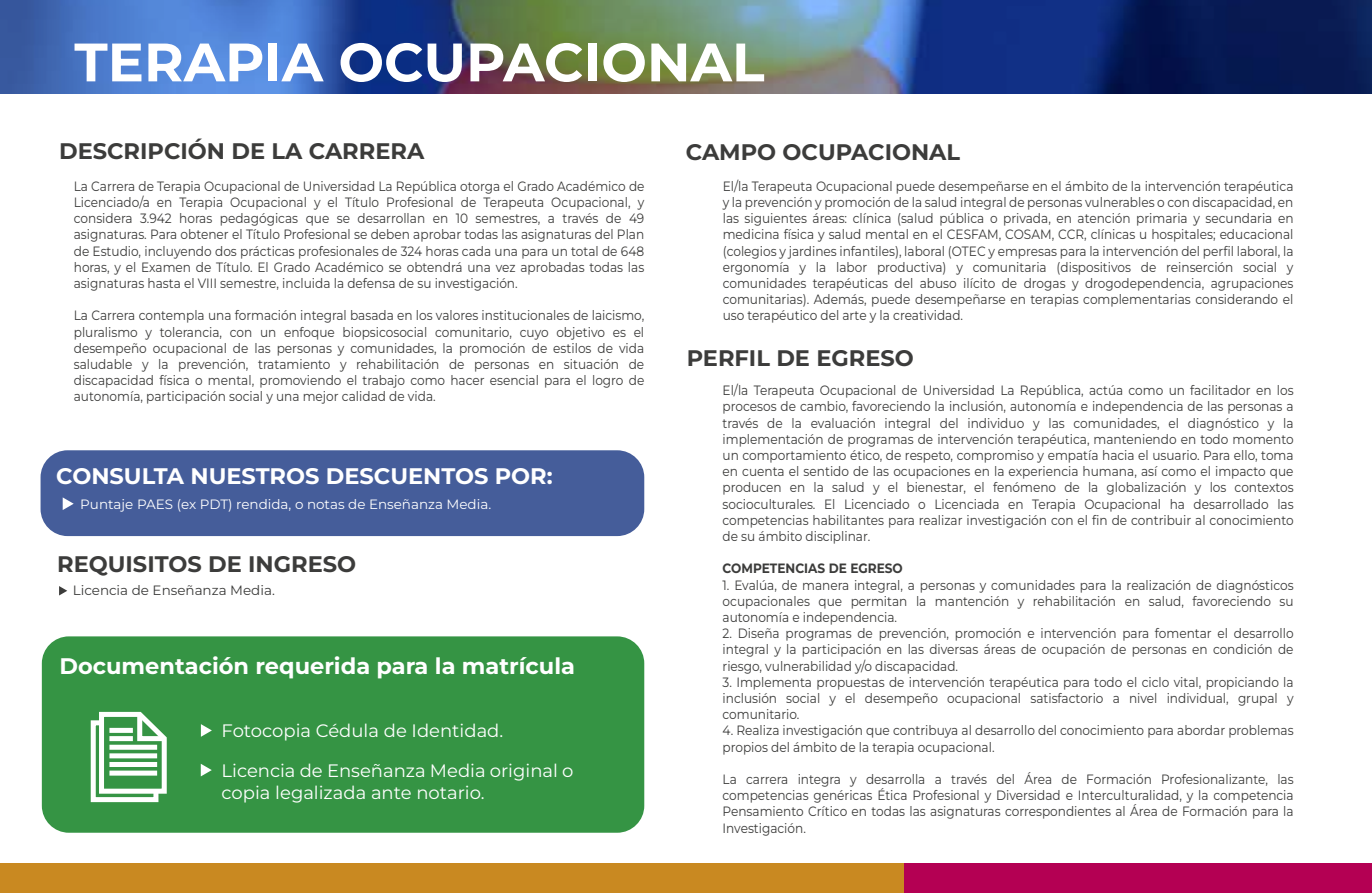
<style>
.page{position:relative;width:1372px;height:893px;background:#fff}
.page>*{position:absolute;margin:0;border:0;box-sizing:border-box;transform-origin:0 0}
.t1{font:700 54px "Montserrat";color:#fff}
.t2{font:700 22.5px "Montserrat";color:#3c3c3b}
.t3{font:700 22.5px "Montserrat";color:#fff}
.t4{font:18px/39.6px "Montserrat";color:#fff}
.t5{font:13.5px/16.2px "Montserrat";color:#3c3c3b;text-align:justify;scale:.9 1}
.t6{font:13.5px "Montserrat";color:#fff}
.t7{font:13.5px "Montserrat";color:#3c3c3b}
.t8{font:700 13.5px "Montserrat";color:#3c3c3b;scale:.9 1}
</style>
<div class="page">
<div style="left:0;top:863px;width:904px;height:30px;background:#c98921"></div>
<div style="left:904px;top:863px;width:467px;height:30px;background:#b40053"></div>
<svg style="left:0;top:0;width:1371px;height:94px;background:#3c5985"></svg>
<div style="left:41px;top:450px;width:603px;height:86px;background:#455d9a;border-radius:27px"></div>
<svg style="left:63px;top:497px;width:11px;height:13px"></svg>
<svg style="left:59px;top:586px;width:8px;height:9px"></svg>
<div style="left:42px;top:636px;width:602px;height:197px;background:#359444;border-radius:27px"></div>
<svg style="left:201px;top:724px;width:11px;height:13px"></svg>
<svg style="left:201px;top:764px;width:11px;height:12px"></svg>
<svg style="left:90px;top:711px;width:77px;height:92px"></svg>
<div style="left:109px;top:728px;width:24px;height:5px;background:#fff"></div>
<div style="left:109px;top:736px;width:24px;height:5px;background:#fff"></div>
<div style="left:109px;top:745px;width:48px;height:5px;background:#fff"></div>
<div style="left:109px;top:753px;width:48px;height:5px;background:#fff"></div>
<div style="left:109px;top:762px;width:48px;height:5px;background:#fff"></div>
<div style="left:109px;top:771px;width:48px;height:5px;background:#fff"></div>
<h1 class="t1" style="left:74px;top:26px;width:691px">TERAPIA OCUPACIONAL</h1>
<h2 class="t2" style="left:59px;top:136px;width:367px">DESCRIPCIÓN DE LA CARRERA</h2>
<p class="t5" style="left:74px;top:178px;width:635px">La Carrera de Terapia Ocupacional de Universidad La República otorga el Grado Académico de Licenciado/a en Terapia Ocupacional y el Título Profesional de Terapeuta Ocupacional, y considera 3.942 horas pedagógicas que se desarrollan en 10 semestres, a través de 49 asignaturas. Para obtener el Título Profesional se deben aprobar todas las asignaturas del Plan de Estudio, incluyendo dos prácticas profesionales de 324 horas cada una para un total de 648 horas, y el Examen de Título. El Grado Académico se obtendrá una vez aprobadas todas las asignaturas hasta el VIII semestre, incluida la defensa de su investigación.</p>
<p class="t5" style="left:74px;top:307px;width:635px">La Carrera contempla una formación integral basada en los valores institucionales de laicismo, pluralismo y tolerancia, con un enfoque biopsicosocial comunitario, cuyo objetivo es el desempeño ocupacional de las personas y comunidades, la promoción de estilos de vida saludable y la prevención, tratamiento y rehabilitación de personas en situación de discapacidad física o mental, promoviendo el trabajo como hacer esencial para el logro de autonomía, participación social y una mejor calidad de vida.</p>
<h2 class="t3" style="left:56px;top:461px;width:498px">CONSULTA NUESTROS DESCUENTOS POR:</h2>
<p class="t6" style="left:80px;top:495px;width:412px">Puntaje PAES (ex PDT) rendida, o notas de Enseñanza Media.</p>
<h2 class="t2" style="left:57px;top:549px;width:300px">REQUISITOS DE INGRESO</h2>
<p class="t7" style="left:73px;top:582px;width:203px">Licencia de Enseñanza Media.</p>
<h2 class="t3" style="left:59px;top:651px;width:517px">Documentación requerida para la matrícula</h2>
<h3 class="t4" style="left:221px;top:711px;width:353px">Fotocopia Cédula de Identidad.<br>Licencia de Enseñanza Media original o</h3>
<h3 class="t4" style="left:221px;top:773px;width:264px">copia legalizada ante notario.</h3>
<h2 class="t2" style="left:685px;top:137px;width:276px">CAMPO OCUPACIONAL</h2>
<p class="t5" style="left:722px;top:178px;width:635px">El/la Terapeuta Ocupacional puede desempeñarse en el ámbito de la intervención terapéutica y la prevención y promoción de la salud integral de personas vulnerables o con discapacidad, en las siguientes áreas: clínica (salud pública o privada, en atención primaria y secundaria en medicina física y salud mental en el CESFAM, COSAM, CCR, clínicas u hospitales; educacional (colegios y jardines infantiles), laboral (OTEC y empresas para la intervención del perfil laboral, la ergonomía y la labor productiva) y comunitaria (dispositivos de reinserción social y comunidades terapéuticas del abuso ilícito de drogas y drogodependencia, agrupaciones comunitarias). Además, puede desempeñarse en terapias complementarias considerando el uso terapéutico del arte y la creatividad.</p>
<h2 class="t2" style="left:686px;top:343px;width:229px">PERFIL DE EGRESO</h2>
<p class="t5" style="left:722px;top:382px;width:636px">El/la Terapeuta Ocupacional de Universidad La República, actúa como un facilitador en los procesos de cambio, favoreciendo la inclusión, autonomía e independencia de las personas a través de la evaluación integral del individuo y las comunidades, el diagnóstico y la implementación de programas de intervención terapéutica, manteniendo en todo momento un comportamiento ético, de respeto, compromiso y empatía hacia el usuario. Para ello, toma en cuenta el sentido de las ocupaciones en la experiencia humana, así como el impacto que producen en la salud y el bienestar, el fenómeno de la globalización y los contextos socioculturales. El Licenciado o Licenciada en Terapia Ocupacional ha desarrollado las competencias habilitantes para realizar investigación con el fin de contribuir al conocimiento de su ámbito disciplinar.</p>
<p class="t8" style="left:722px;top:560px;width:202px">COMPETENCIAS DE EGRESO</p>
<p class="t5" style="left:722px;top:576px;width:636px">1. Evalúa, de manera integral, a personas y comunidades para la realización de diagnósticos ocupacionales que permitan la mantención y rehabilitación en salud, favoreciendo su autonomía e independencia.</p>
<p class="t5" style="left:722px;top:625px;width:636px">2. Diseña programas de prevención, promoción e intervención para fomentar el desarrollo integral y la participación en las diversas áreas de ocupación de personas en condición de riesgo, vulnerabilidad y/o discapacidad.</p>
<p class="t5" style="left:722px;top:674px;width:636px">3. Implementa propuestas de intervención terapéutica para todo el ciclo vital, propiciando la inclusión social y el desempeño ocupacional satisfactorio a nivel individual, grupal y comunitario.</p>
<p class="t5" style="left:722px;top:722px;width:636px">4. Realiza investigación que contribuya al desarrollo del conocimiento para abordar problemas propios del ámbito de la terapia ocupacional.</p>
<p class="t5" style="left:722px;top:771px;width:636px">La carrera integra y desarrolla a través del Área de Formación Profesionalizante, las competencias genéricas Ética Profesional y Diversidad e Interculturalidad, y la competencia Pensamiento Crítico en todas las asignaturas correspondientes al Área de Formación para la Investigación.</p>
</div>
